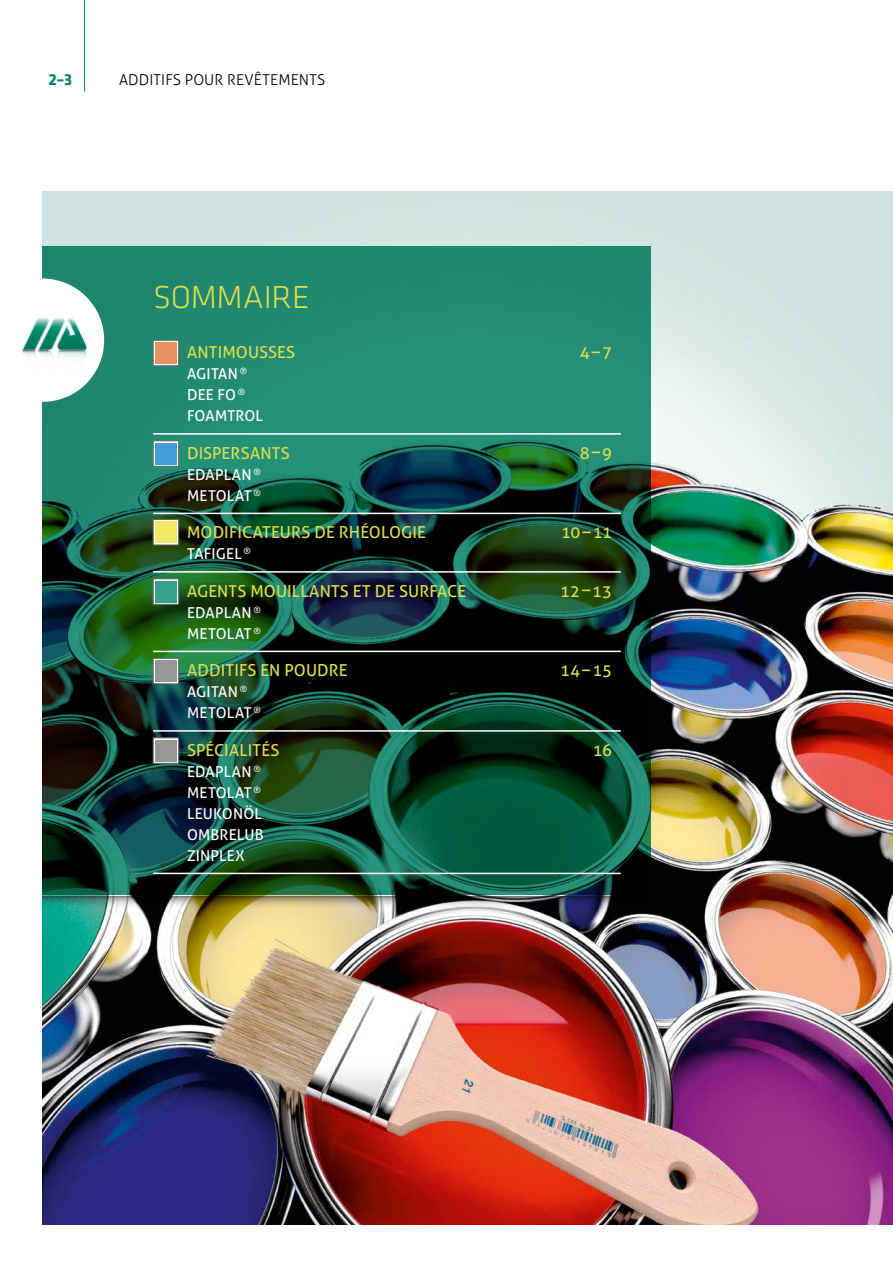
<style>
.page{position:relative;width:893px;height:1263px;background:#fff}
.page>*{position:absolute;margin:0;border:0;box-sizing:border-box;transform-origin:0 0}
.t1{font:300 33px "Klavika";letter-spacing:-.005em;color:#dddf4a}
.t2{font:16.5px "Aller";letter-spacing:.005em;color:#dddf4a}
.t3{font:700 16.5px "Klavika";color:#008367}
.t4{font:15px/21px "Aller";letter-spacing:.01em;color:#fff}
.t5{font:300 15px "Aller";letter-spacing:.01em;color:#000}
</style>
<div class="page">
<hr style="left:84px;top:0;width:1px;height:91px;background:#008367">
<img style="left:43px;top:191px;width:850px;height:1034px">
<img style="left:43px;top:896px;width:608px;height:13px">
<svg style="left:43px;top:247px;width:608px;height:648px;background:#155542"></svg>
<svg style="left:42px;top:279px;width:62px;height:123px"></svg>
<img style="left:22px;top:311px;width:64px;height:63px">
<hr style="left:153px;top:433px;width:468px;height:2px;background:#fff">
<hr style="left:153px;top:513px;width:468px;height:1px;background:#fff">
<hr style="left:153px;top:571px;width:468px;height:2px;background:#fff">
<hr style="left:153px;top:651px;width:468px;height:1px;background:#fff">
<hr style="left:153px;top:730px;width:468px;height:2px;background:#fff">
<hr style="left:153px;top:873px;width:468px;height:1px;background:#fff">
<svg style="left:153px;top:340px;width:26px;height:26px"></svg>
<div style="left:155px;top:342px;width:22px;height:22px;background:#e7915e"></div>
<svg style="left:153px;top:441px;width:26px;height:25px"></svg>
<div style="left:155px;top:443px;width:22px;height:21px;background:#439dd7"></div>
<div style="left:153px;top:519px;width:26px;height:26px;background:#f1e966;border:1px solid #636362"></div>
<svg style="left:153px;top:579px;width:26px;height:25px"></svg>
<div style="left:155px;top:581px;width:22px;height:21px;background:#35a390"></div>
<svg style="left:153px;top:658px;width:26px;height:26px"></svg>
<div style="left:155px;top:660px;width:22px;height:22px;background:#979797"></div>
<svg style="left:153px;top:738px;width:26px;height:25px"></svg>
<div style="left:155px;top:740px;width:22px;height:21px;background:#979797"></div>
<p class="t3" style="left:48px;top:71px;width:25px">2–3</p>
<p class="t5" style="left:119px;top:71px;width:208px">ADDITIFS POUR REVÊTEMENTS</p>
<h1 class="t1" style="left:153px;top:279px;width:158px">SOMMAIRE</h1>
<p class="t2" style="left:187px;top:342px;width:110px">ANTIMOUSSES</p>
<p class="t2" style="left:580px;top:342px;width:34px">4–7</p>
<p class="t4" style="left:187px;top:364px;width:77px">AGITAN <sup>®<br></sup>DEE FO <sup>®<br></sup>FOAMTROL</p>
<p class="t2" style="left:187px;top:443px;width:104px">DISPERSANTS</p>
<p class="t2" style="left:580px;top:443px;width:34px">8–9</p>
<p class="t4" style="left:187px;top:464px;width:75px">EDAPLAN <sup>®<br></sup>METOLAT <sup>®</sup></p>
<p class="t2" style="left:187px;top:522px;width:240px">MODIFICATEURS DE RHÉOLOGIE</p>
<p class="t2" style="left:561px;top:522px;width:53px">10–11</p>
<p class="t4" style="left:187px;top:544px;width:65px">TAFIGEL <sup>®</sup></p>
<p class="t2" style="left:187px;top:581px;width:281px">AGENTS MOUILLANTS ET DE SURFACE</p>
<p class="t2" style="left:560px;top:581px;width:53px">12–13</p>
<p class="t4" style="left:187px;top:602px;width:75px">EDAPLAN <sup>®<br></sup>METOLAT <sup>®</sup></p>
<p class="t2" style="left:187px;top:660px;width:162px">ADDITIFS EN POUDRE</p>
<p class="t2" style="left:560px;top:660px;width:54px">14–15</p>
<p class="t4" style="left:187px;top:682px;width:75px">AGITAN <sup>®<br></sup>METOLAT <sup>®</sup></p>
<p class="t2" style="left:187px;top:740px;width:94px">SPÉCIALITÉS</p>
<p class="t2" style="left:593px;top:740px;width:21px">16</p>
<p class="t4" style="left:187px;top:761px;width:78px">EDAPLAN <sup>®<br></sup>METOLAT <sup>®<br></sup>LEUKONÖL<br>OMBRELUB<br>ZINPLEX</p>
</div>
